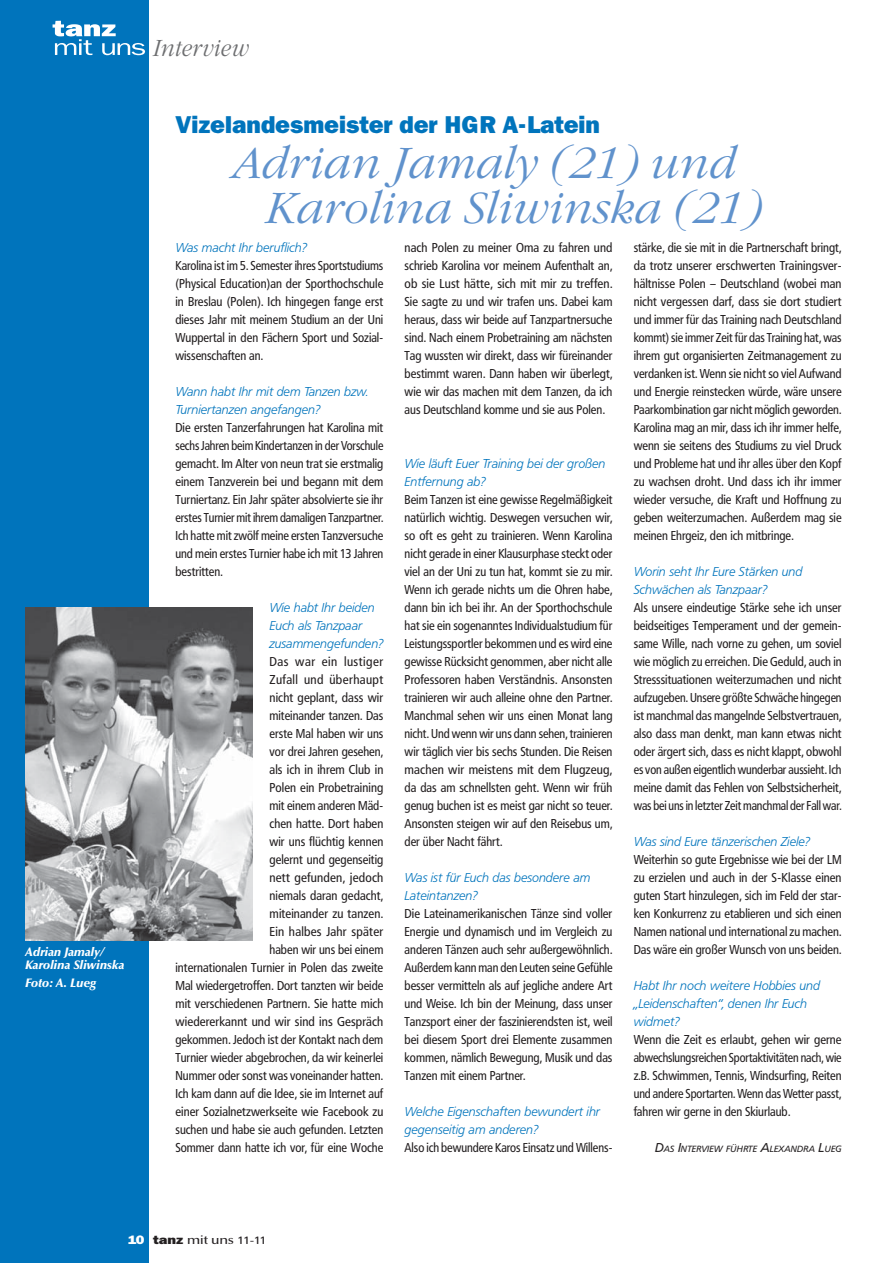
<style>
.page{position:relative;width:893px;height:1263px;background:#fff}
.page>*{position:absolute;margin:0;border:0;box-sizing:border-box;transform-origin:0 0}
.t1{font:italic 300 45px/45px "Garamond Itc T";color:#6092cc}
.t2{font:800 24px "Franklin ITCBQ";color:#0074bc}
.t3{font:italic 300 24px "Garamond Itc T";color:#6d6e70;scale:.9 1}
.t4{font:12.75px/18px "Frutiger Condensed BQ";color:#231f20;text-align:justify}
.t5{font:12.75px/18px "Frutiger Condensed BQ";color:#231f20;text-align:right;scale:1.05 1}
.t6{font:italic 300 12.75px/18px "Frutiger BQ";color:#0074bc}
.t7{font:italic 900 12px/13.5px "Optima BQ";color:#fff}
.t8{font:500 12px "Optima BQ";letter-spacing:-.01em;color:#231f20;scale:1.2 1}
.t9{font:italic 8.85px "Frutiger BQ";color:#231f20}
.s1{font-size:12.75px}
.s2{font-family:"Franklin ITCBQ";font-weight:800;color:#fff}
.s3{font-family:"Franklin ITCBQ";font-weight:800}
.s4{font-family:"Frutiger BQ";font-weight:400;font-size:10.5px}
</style>
<div class="page">
<div style="left:0;top:0;width:149px;height:1263px;background:#0074bc"></div>
<svg style="left:53px;top:21px;width:92px;height:34px"></svg>
<img style="left:25px;top:607px;width:228px;height:333px">
<h2 class="t3" style="left:153px;top:38px;width:108px">Interview</h2>
<p class="t7" style="left:25px;top:946px;width:101px">Adrian Jamaly/<br>Karolina Sliwinska</p>
<p class="t7" style="left:25px;top:977px;width:73px">Foto: A. Lueg</p>
<h2 class="t2" style="left:175px;top:115px;width:426px">Vizelandesmeister der HGR A-Latein</h2>
<h1 class="t1" style="left:265px;top:145px;width:499px;text-indent:-34px">Adrian Jamaly (21) und<br>Karolina Sliwinska (21)</h1>
<p class="t6" style="left:175px;top:240px;width:133px">Was macht Ihr beruflich?</p>
<p class="t4" style="left:175px;top:258px;width:209px">Karolina ist im 5. Semester ihres Sportstudiums (Physical Education)an der Sporthochschule in Breslau (Polen). Ich hingegen fange erst dieses Jahr mit meinem Studium an der Uni Wuppertal in den Fächern Sport und Sozial&shy;wissenschaften an.</p>
<p class="t6" style="left:175px;top:384px;width:194px">Wann habt Ihr mit dem Tanzen bzw.<br>Turniertanzen angefangen?</p>
<p class="t4" style="left:175px;top:420px;width:209px">Die ersten Tanzerfahrungen hat Karolina mit sechs Jahren beim Kindertanzen in der Vorschule gemacht. Im Alter von neun trat sie erstmalig einem Tanzverein bei und begann mit dem Turniertanz. Ein Jahr später absolvierte sie ihr erstes Turnier mit ihrem damaligen Tanzpartner.<br>Ich hatte mit zwölf meine ersten Tanzversuche und mein erstes Turnier habe ich mit 13 Jahren bestritten.</p>
<p class="t6" style="left:270px;top:600px;width:115px">Wie habt Ihr beiden<br>Euch als Tanzpaar zusammengefunden?</p>
<p class="t5" style="left:175px;top:654px;width:199px">Das war ein lustiger<br>Zufall und überhaupt<br>nicht geplant, dass wir<br>miteinander tanzen. Das<br>erste Mal haben wir uns<br>vor drei Jahren gesehen,<br>als ich in ihrem Club in<br>Polen ein Probetraining<br>mit einem anderen Mäd-<br>chen hatte. Dort haben<br>wir uns flüchtig kennen<br>gelernt und gegenseitig<br>nett gefunden, jedoch<br>niemals daran gedacht,<br>miteinander zu tanzen.<br>Ein halbes Jahr später<br>haben wir uns bei einem<br>internationalen Turnier in Polen das zweite<br>Mal wiedergetroffen. Dort tanzten wir beide mit verschiedenen Partnern. Sie hatte mich wiedererkannt und wir sind ins Gespräch gekommen. Jedoch ist der Kontakt nach dem<br>Turnier wieder abgebrochen, da wir keinerlei<br>Nummer oder sonst was voneinander hatten.<br>Ich kam dann auf die Idee, sie im Internet auf einer Sozialnetzwerkseite wie Facebook zu suchen und habe sie auch gefunden. Letzten<br>Sommer dann hatte ich vor, für eine Woche</p>
<p class="t4" style="left:405px;top:240px;width:209px">nach Polen zu meiner Oma zu fahren und schrieb Karolina vor meinem Aufenthalt an, ob sie Lust hätte, sich mit mir zu treffen.<br>Sie sagte zu und wir trafen uns. Dabei kam heraus, dass wir beide auf Tanzpartnersuche sind. Nach einem Probetraining am nächsten Tag wussten wir direkt, dass wir füreinander bestimmt waren. Dann haben wir überlegt, wie wir das machen mit dem Tanzen, da ich aus Deutschland komme und sie aus Polen.</p>
<p class="t6" style="left:405px;top:456px;width:202px">Wie läuft Euer Training bei der großen<br>Entfernung ab?</p>
<p class="t4" style="left:405px;top:492px;width:209px">Beim Tanzen ist eine gewisse Regelmäßigkeit natürlich wichtig. Deswegen versuchen wir, so oft es geht zu trainieren. Wenn Karolina nicht gerade in einer Klausurphase steckt oder viel an der Uni zu tun hat, kommt sie zu mir.<br>Wenn ich gerade nichts um die Ohren habe, dann bin ich bei ihr. An der Sporthochschule hat sie ein sogenanntes Individualstudium für Leistungssportler bekommen und es wird eine gewisse Rücksicht genommen, aber nicht alle Professoren haben Verständnis. Ansonsten trainieren wir auch alleine ohne den Partner.<br>Manchmal sehen wir uns einen Monat lang nicht. Und wenn wir uns dann sehen, trainieren wir täglich vier bis sechs Stunden. Die Reisen machen wir meistens mit dem Flugzeug, da das am schnellsten geht. Wenn wir früh genug buchen ist es meist gar nicht so teuer.<br>Ansonsten steigen wir auf den Reisebus um, der über Nacht fährt.</p>
<p class="t6" style="left:405px;top:870px;width:187px">Was ist für Euch das besondere am<br>Lateintanzen?</p>
<p class="t4" style="left:405px;top:906px;width:209px">Die Lateinamerikanischen Tänze sind voller Energie und dynamisch und im Vergleich zu anderen Tänzen auch sehr außergewöhnlich.<br>Außerdem kann man den Leuten seine Gefühle besser vermitteln als auf jegliche andere Art und Weise. Ich bin der Meinung, dass unser Tanzsport einer der faszinierendsten ist, weil bei diesem Sport drei Elemente zusammen kommen, nämlich Bewegung, Musik und das Tanzen mit einem Partner.</p>
<p class="t6" style="left:405px;top:1104px;width:197px">Welche Eigenschaften bewundert ihr gegenseitig am anderen?</p>
<p class="t4" style="left:405px;top:1140px;width:209px">Also ich bewundere Karos Einsatz und Willens-</p>
<p class="t4" style="left:634px;top:240px;width:209px">stärke, die sie mit in die Partnerschaft bringt, da trotz unserer erschwerten Trainingsver&shy;hältnisse Polen – Deutschland (wobei man nicht vergessen darf, dass sie dort studiert und immer für das Training nach Deutschland kommt) sie immer Zeit für das Training hat, was ihrem gut organisierten Zeitmanagement zu verdanken ist. Wenn sie nicht so viel Aufwand und Energie reinstecken würde, wäre unsere Paarkombination gar nicht möglich geworden.<br>Karolina mag an mir, dass ich ihr immer helfe, wenn sie seitens des Studiums zu viel Druck und Probleme hat und ihr alles über den Kopf zu wachsen droht. Und dass ich ihr immer wieder versuche, die Kraft und Hoffnung zu geben weiterzumachen. Außerdem mag sie meinen Ehrgeiz, den ich mitbringe.</p>
<p class="t6" style="left:634px;top:564px;width:170px">Worin seht Ihr Eure Stärken und<br>Schwächen als Tanzpaar?</p>
<p class="t4" style="left:634px;top:600px;width:209px">Als unsere eindeutige Stärke sehe ich unser beidseitiges Temperament und der gemein&shy;same Wille, nach vorne zu gehen, um soviel wie möglich zu erreichen. Die Geduld, auch in Stresssituationen weiterzumachen und nicht aufzugeben. Unsere größte Schwäche hingegen ist manchmal das mangelnde Selbstvertrauen, also dass man denkt, man kann etwas nicht oder ärgert sich, dass es nicht klappt, obwohl es von außen eigentlich wunderbar aussieht. Ich meine damit das Fehlen von Selbstsicherheit, was bei uns in letzter Zeit manchmal der Fall war.</p>
<p class="t6" style="left:634px;top:834px;width:178px">Was sind Eure tänzerischen Ziele?</p>
<p class="t4" style="left:634px;top:852px;width:209px">Weiterhin so gute Ergebnisse wie bei der LM zu erzielen und auch in der S-Klasse einen guten Start hinzulegen, sich im Feld der star&shy;ken Konkurrenz zu etablieren und sich einen Namen national und international zu machen.<br>Das wäre ein großer Wunsch von uns beiden.</p>
<p class="t6" style="left:634px;top:978px;width:188px">Habt Ihr noch weitere Hobbies und „Leidenschaften“, denen Ihr Euch widmet?</p>
<p class="t4" style="left:634px;top:1032px;width:209px">Wenn die Zeit es erlaubt, gehen wir gerne abwechslungsreichen Sportaktivitäten nach, wie z.B. Schwimmen, Tennis, Windsurfing, Reiten und andere Sportarten. Wenn das Wetter passt, fahren wir gerne in den Skiurlaub.</p>
<p class="t9" style="left:655px;top:1145px;width:188px"><span class="s1">D</span>AS <span class="s1">I</span>NTERVIEW FÜHRTE <span class="s1">A</span>LEXANDRA <span class="s1">L</span>UEG</p>
<p class="t8" style="left:128px;top:1235px;width:117px"><span class="s2">10</span> <span class="s3">tanz</span> mit uns <span class="s4">11-11</span></p>
</div>
